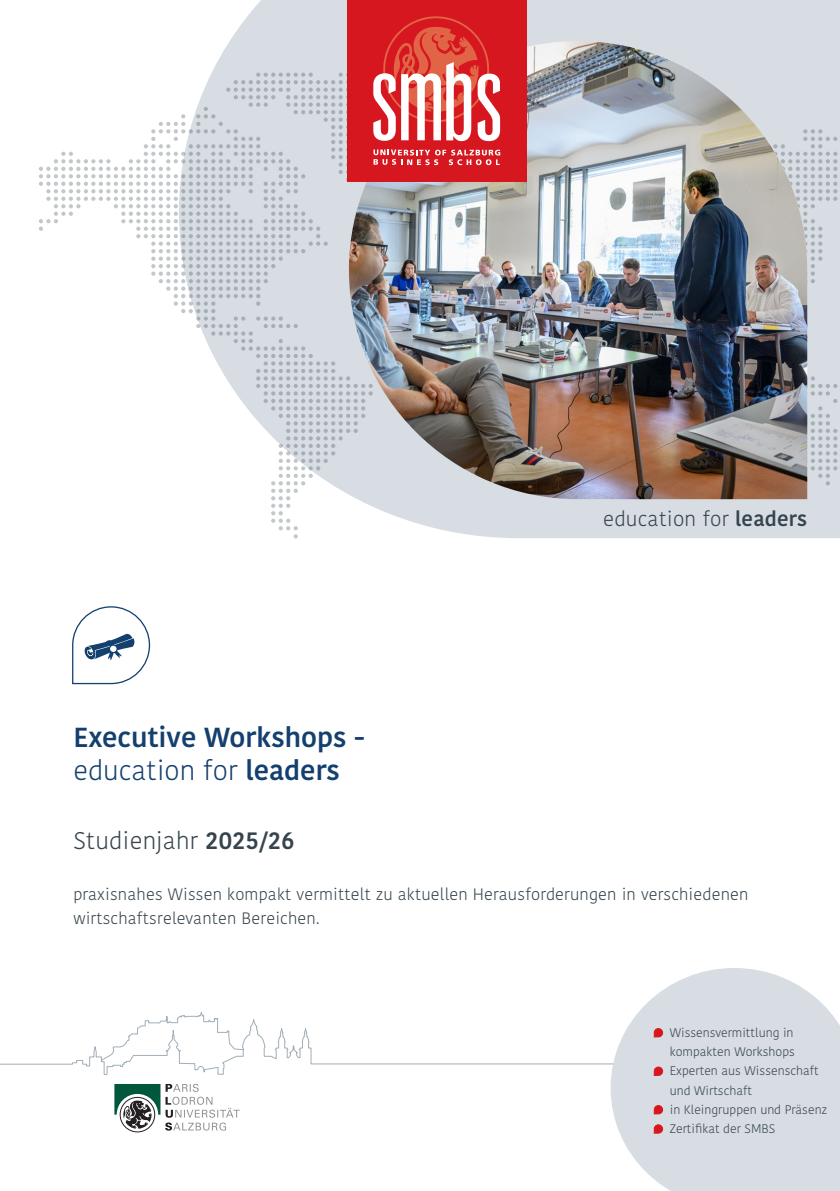
<style>
.page{position:relative;width:840px;height:1191px;background:#fff}
.page>*{position:absolute;margin:0;border:0;box-sizing:border-box;transform-origin:0 0}
.Programm_farbig___einfärben{font:600 27.4px/33px "Kohinoor Bangla";color:#14406f}
.t1{font:300 24px "Kohinoor Devanagari";letter-spacing:.01em;color:#35444d}
.t2{font:300 20.6px "Kohinoor Devanagari";letter-spacing:.01em;color:#35444d}
.t3{font:300 16.4px/23.4px "Kohinoor Devanagari";letter-spacing:.01em;color:#35444d}
.Fließtext_Kopie{font:300 12.4px/19.2px "Kohinoor Devanagari";color:#35444d}
.s1{font-weight:300}
.s2{font-weight:600}
</style>
<div class="page">
<svg style="left:0;top:1012px;width:610px;height:121px"></svg>
<svg style="left:248px;top:0;width:591px;height:538px;fill:#d7dde2"></svg>
<div style="left:766px;top:0;width:73px;height:153px;background:#d7dde2"></div>
<div style="left:347px;top:3px;width:179px;height:179px;background:#d7171f"></div>
<img style="left:39px;top:16px;width:798px;height:522px">
<svg style="left:610px;top:968px;width:229px;height:223px;fill:#d7dde2"></svg>
<svg style="left:653px;top:1028px;width:9px;height:9px"></svg>
<svg style="left:653px;top:1067px;width:9px;height:8px"></svg>
<svg style="left:653px;top:1105px;width:9px;height:9px"></svg>
<svg style="left:653px;top:1124px;width:9px;height:9px"></svg>
<div style="left:120px;top:1097px;width:35px;height:35px;border:1px solid #231f20;border-radius:50%"></div>
<svg style="left:114px;top:1083px;width:125px;height:47px"></svg>
<svg style="left:72px;top:606px;width:79px;height:79px"></svg>
<p class="Programm_farbig___einfärben" style="left:73px;top:719px;width:292px">Executive Workshops - <span class="s1">education for</span> leaders</p>
<p class="t2" style="left:603px;top:507px;width:205px">education for <span class="s2">leaders</span></p>
<p class="t1" style="left:73px;top:826px;width:222px">Studienjahr <span class="s2">2025/26</span></p>
<p class="t3" style="left:73px;top:883px;width:676px">praxisnahes Wissen kompakt vermittelt zu aktuellen Herausforderungen in verschiedenen wirtschaftsrelevanten Bereichen.</p>
<p class="Fließtext_Kopie" style="left:669px;top:1023px;width:126px">Wissensvermittlung in kompakten Workshops</p>
<p class="Fließtext_Kopie" style="left:669px;top:1061px;width:150px">Experten aus Wissenschaft und Wirtschaft</p>
<p class="Fließtext_Kopie" style="left:669px;top:1100px;width:159px">in Kleingruppen und Präsenz</p>
<p class="Fließtext_Kopie" style="left:669px;top:1119px;width:107px">Zertifikat der SMBS</p>
</div>
